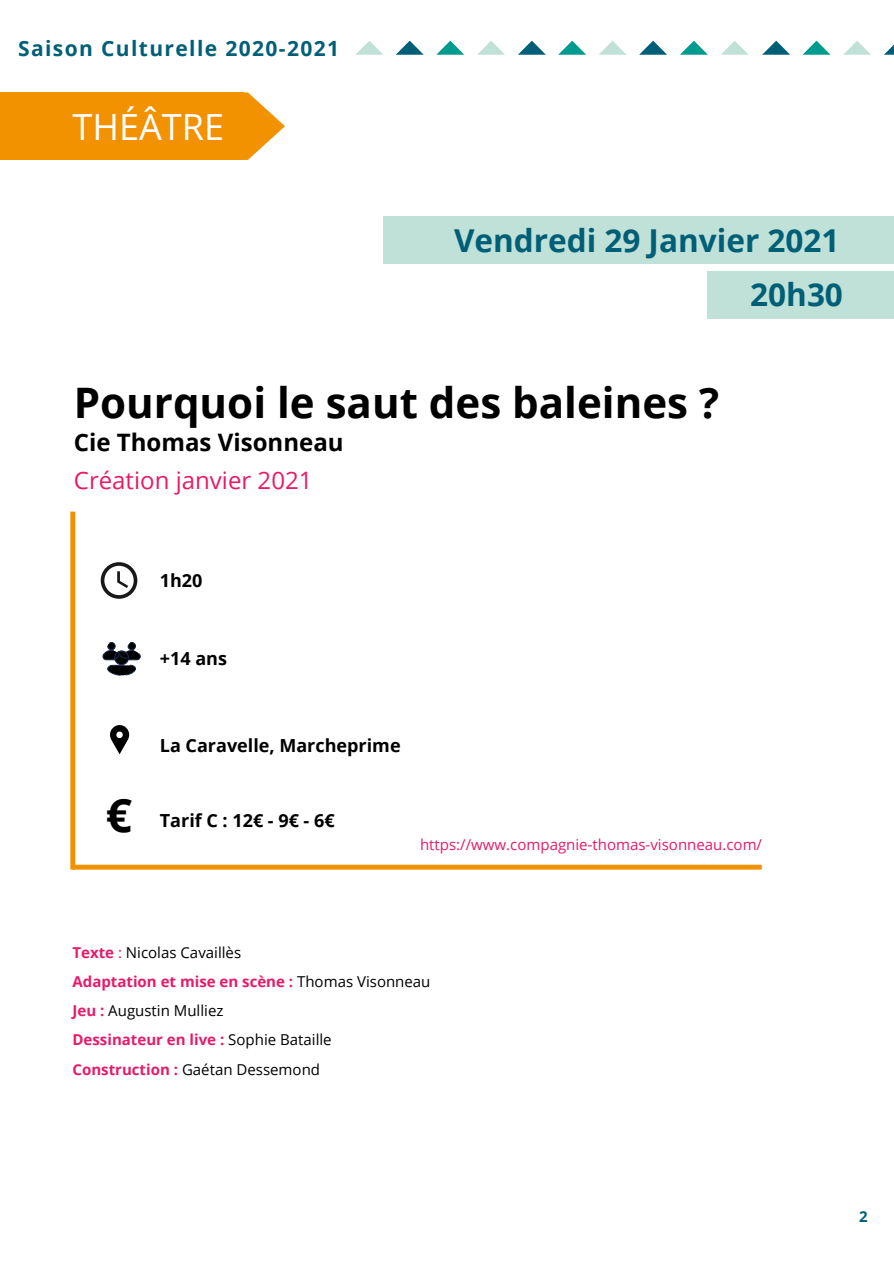
<style>
.page{position:relative;width:894px;height:1264px;background:#fff}
.page>*{position:absolute;margin:0;border:0;box-sizing:border-box;transform-origin:0 0}
.t1{font:700 46.05px "Open Sans";color:#000}
.t2{font:700 42px "Open Sans";color:#000}
.t3{font:36px "Open Sans";color:#fff}
.t4{font:700 31.5px/54px "Open Sans";color:#005f77;text-align:right}
.t5{font:24px "Open Sans";color:#e61b6a}
.t6{font:700 24px "Open Sans";color:#000}
.t7{font:700 21px "Open Sans";letter-spacing:.065em;color:#005f77}
.t8{font:700 18px "Open Sans";color:#000}
.t9{font:15px/29.2px "Open Sans";color:#000}
.t10{font:15px "Open Sans";color:#e61b6a}
.t11{font:700 15px "Open Sans";color:#005f77}
.s1{font-weight:700;color:#e61b6a}
.s2{color:#e61b6a}
</style>
<div class="page">
<svg style="left:70px;top:511px;width:691px;height:358px"></svg>
<svg style="left:396px;top:41px;width:27px;height:14px"></svg>
<svg style="left:355px;top:41px;width:28px;height:14px"></svg>
<svg style="left:436px;top:41px;width:28px;height:14px"></svg>
<svg style="left:477px;top:41px;width:28px;height:14px"></svg>
<svg style="left:518px;top:41px;width:27px;height:14px"></svg>
<svg style="left:599px;top:41px;width:27px;height:14px"></svg>
<svg style="left:558px;top:41px;width:28px;height:14px"></svg>
<svg style="left:639px;top:41px;width:28px;height:14px"></svg>
<svg style="left:680px;top:41px;width:27px;height:14px"></svg>
<svg style="left:721px;top:41px;width:27px;height:14px"></svg>
<svg style="left:802px;top:41px;width:28px;height:14px"></svg>
<svg style="left:762px;top:41px;width:28px;height:14px"></svg>
<svg style="left:843px;top:41px;width:27px;height:14px"></svg>
<svg style="left:884px;top:45px;width:9px;height:10px"></svg>
<div style="left:0;top:92px;width:243px;height:68px;background:#f39200"></div>
<svg style="left:243px;top:92px;width:42px;height:68px"></svg>
<div style="left:383px;top:217px;width:510px;height:47px;background:#c0e1d7"></div>
<div style="left:707px;top:271px;width:186px;height:47px;background:#c0e1d7"></div>
<h3 class="t7" style="left:18px;top:34px;width:322px">Saison Culturelle 2020-2021</h3>
<h3 class="t3" style="left:72px;top:101px;width:153px">THÉÂTRE</h3>
<h3 class="t4" style="left:454px;top:213px;width:390px">Vendredi 29 Janvier 2021<br>20h30</h3>
<h2 class="t2" style="left:74px;top:373px;width:646px">Pourquoi le saut des baleines ?</h2>
<h3 class="t6" style="left:74px;top:425px;width:271px">Cie Thomas Visonneau</h3>
<h3 class="t5" style="left:74px;top:463px;width:240px">Création janvier 2021</h3>
<p class="t8" style="left:160px;top:567px;width:44px">1h20</p>
<p class="t8" style="left:160px;top:646px;width:69px">+14 ans</p>
<h1 class="t1" style="left:106px;top:783px;width:28px">€</h1>
<p class="t8" style="left:160px;top:732px;width:242px">La Caravelle, Marcheprime</p>
<p class="t8" style="left:160px;top:807px;width:176px">Tarif C : 12€ - 9€ - 6€</p>
<p class="t10" style="left:420px;top:834px;width:343px">https://www.compagnie-thomas-visonneau.com/</p>
<p class="t9" style="left:72px;top:937px;width:359px"><span class="s1">Texte</span> <span class="s2">:</span> Nicolas Cavaillès<br><span class="s1">Adaptation et mise en scène :</span> Thomas Visonneau <span class="s1">Jeu :</span> Augustin Mulliez<br><span class="s1">Dessinateur en live :</span> Sophie Bataille <span class="s1">Construction :</span> Gaétan Dessemond</p>
<p class="t11" style="left:859px;top:1205px;width:10px">2</p>
</div>
